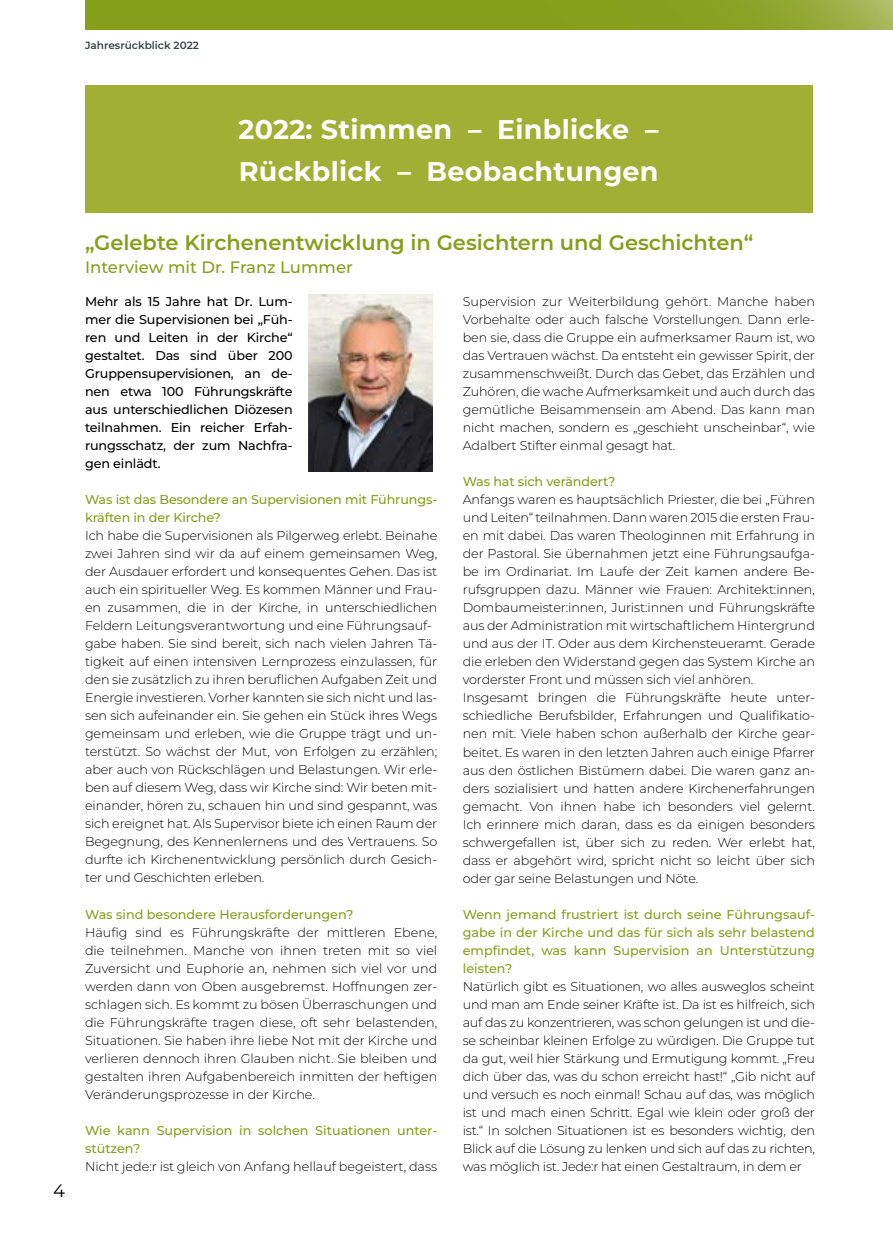
<style>
.page{position:relative;width:893px;height:1234px;background:#fff}
.page>*{position:absolute;margin:0;border:0;box-sizing:border-box;transform-origin:0 0}
.t1{font:700 27px/42px "Montserrat";letter-spacing:.01em;color:#fff}
.t2{font:600 21px "Montserrat";color:#879e1b}
.t3{font:18px "Montserrat";color:#000}
.t4{font:500 16.5px "Montserrat";color:#879e1b}
.t5{font:300 12.75px/18px "Montserrat";letter-spacing:-.01em;color:#000;text-align:justify}
.t6{font:500 12.75px/18px "Montserrat";color:#879e1b}
.t7{font:500 12.75px/18px "Montserrat";letter-spacing:-.01em;color:#000;text-align:justify}
.t8{font:600 10.5px "Montserrat";color:#364542}
</style>
<div class="page">
<svg style="left:85px;top:0;width:808px;height:30px;background:#8aa022"></svg>
<div style="left:85px;top:85px;width:727px;height:128px;background:#a1af34"></div>
<img style="left:309px;top:294px;width:123px;height:177px">
<p class="t8" style="left:85px;top:38px;width:115px">Jahresrückblick 2022</p>
<h3 class="t3" style="left:53px;top:1178px;width:13px">4</h3>
<h1 class="t1" style="left:239px;top:107px;width:422px">2022: Stimmen – Einblicke –<br>Rückblick – Beobachtungen</h1>
<h2 class="t2" style="left:85px;top:228px;width:670px">„Gelebte Kirchenentwicklung in Gesichtern und Geschichten“</h2>
<p class="t4" style="left:85px;top:255px;width:269px">Interview mit Dr. Franz Lummer</p>
<p class="t7" style="left:85px;top:292px;width:209px">Mehr als 15 Jahre hat Dr. Lum&shy;mer die Supervisionen bei „Füh&shy;ren und Leiten in der Kirche“ gestaltet. Das sind über 200<br>Gruppensupervisionen, an de&shy;nen etwa 100 Führungskräfte aus unterschiedlichen Diözesen teilnahmen. Ein reicher Erfah&shy;rungsschatz, der zum Nachfra&shy;gen einlädt.</p>
<p class="t6" style="left:85px;top:490px;width:354px">Was ist das Besondere an Supervisionen mit Führungs&shy;kräften in der Kirche?</p>
<p class="t5" style="left:85px;top:526px;width:354px;text-align:left">Ich habe die Supervisionen als Pilgerweg erlebt. Beinahe zwei Jahren sind wir da auf einem gemeinsamen Weg, der Ausdauer erfordert und konsequentes Gehen. Das ist auch ein spiritueller Weg. Es kommen Männer und Frau&shy;en zusammen, die in der Kirche, in unterschiedlichen Feldern Leitungsverantwortung und eine Führungsauf&shy;gabe haben. Sie sind bereit, sich nach vielen Jahren Tä&shy;tigkeit auf einen intensiven Lernprozess einzulassen, für den sie zusätzlich zu ihren beruflichen Aufgaben Zeit und Energie investieren. Vorher kannten sie sich nicht und las&shy;sen sich aufeinander ein. Sie gehen ein Stück ihres Wegs gemeinsam und erleben, wie die Gruppe trägt und un&shy;terstützt. So wächst der Mut, von Erfolgen zu erzählen; aber auch von Rückschlägen und Belastungen. Wir erle&shy;ben auf diesem Weg, dass wir Kirche sind: Wir beten mit&shy;einander, hören zu, schauen hin und sind gespannt, was sich ereignet hat. Als Supervisor biete ich einen Raum der Begegnung, des Kennenlernens und des Vertrauens. So durfte ich Kirchenentwicklung persönlich durch Gesich&shy;ter und Geschichten erleben.</p>
<p class="t6" style="left:85px;top:904px;width:270px">Was sind besondere Herausforderungen?</p>
<p class="t5" style="left:85px;top:922px;width:354px">Häufig sind es Führungskräfte der mittleren Ebene, die teilnehmen. Manche von ihnen treten mit so viel Zuversicht und Euphorie an, nehmen sich viel vor und werden dann von Oben ausgebremst. Hoffnungen zer&shy;schlagen sich. Es kommt zu bösen Überraschungen und die Führungskräfte tragen diese, oft sehr belastenden, Situationen. Sie haben ihre liebe Not mit der Kirche und verlieren dennoch ihren Glauben nicht. Sie bleiben und gestalten ihren Aufgabenbereich inmitten der heftigen Veränderungsprozesse in der Kirche.</p>
<p class="t6" style="left:85px;top:1120px;width:354px">Wie kann Supervision in solchen Situationen unter&shy;stützen?</p>
<p class="t5" style="left:85px;top:1156px;width:354px">Nicht jede:r ist gleich von Anfang hellauf begeistert, dass</p>
<p class="t5" style="left:463px;top:292px;width:354px">Supervision zur Weiterbildung gehört. Manche haben Vorbehalte oder auch falsche Vorstellungen. Dann erle&shy;ben sie, dass die Gruppe ein aufmerksamer Raum ist, wo das Vertrauen wächst. Da entsteht ein gewisser Spirit, der zusammenschweißt. Durch das Gebet, das Erzählen und Zuhören, die wache Aufmerksamkeit und auch durch das gemütliche Beisammensein am Abend. Das kann man nicht machen, sondern es „geschieht unscheinbar“, wie Adalbert Stifter einmal gesagt hat.</p>
<p class="t6" style="left:463px;top:472px;width:154px">Was hat sich verändert?</p>
<p class="t5" style="left:463px;top:490px;width:354px;text-align:left">Anfangs waren es hauptsächlich Priester, die bei „Führen und Leiten“ teilnahmen. Dann waren 2015 die ersten Frau&shy;en mit dabei. Das waren Theologinnen mit Erfahrung in der Pastoral. Sie übernahmen jetzt eine Führungsaufga&shy;be im Ordinariat. Im Laufe der Zeit kamen andere Be&shy;rufsgruppen dazu. Männer wie Frauen: Architekt:innen, Dombaumeister:innen, Jurist:innen und Führungskräfte aus der Administration mit wirtschaftlichem Hintergrund und aus der IT. Oder aus dem Kirchensteueramt. Gerade die erleben den Widerstand gegen das System Kirche an vorderster Front und müssen sich viel anhören.<br>Insgesamt bringen die Führungskräfte heute unter&shy;schiedliche Berufsbilder, Erfahrungen und Qualifikatio&shy;nen mit. Viele haben schon außerhalb der Kirche gear&shy;beitet. Es waren in den letzten Jahren auch einige Pfarrer aus den östlichen Bistümern dabei. Die waren ganz an&shy;ders sozialisiert und hatten andere Kirchenerfahrungen gemacht. Von ihnen habe ich besonders viel gelernt.<br>Ich erinnere mich daran, dass es da einigen besonders schwergefallen ist, über sich zu reden. Wer erlebt hat, dass er abgehört wird, spricht nicht so leicht über sich oder gar seine Belastungen und Nöte.</p>
<p class="t6" style="left:463px;top:904px;width:354px;text-align:justify">Wenn jemand frustriert ist durch seine Führungsauf&shy;gabe in der Kirche und das für sich als sehr belastend empfindet, was kann Supervision an Unterstützung leisten?</p>
<p class="t5" style="left:463px;top:976px;width:354px">Natürlich gibt es Situationen, wo alles ausweglos scheint und man am Ende seiner Kräfte ist. Da ist es hilfreich, sich auf das zu konzentrieren, was schon gelungen ist und die&shy;se scheinbar kleinen Erfolge zu würdigen. Die Gruppe tut da gut, weil hier Stärkung und Ermutigung kommt. „Freu dich über das, was du schon erreicht hast!“ „Gib nicht auf und versuch es noch einmal! Schau auf das, was möglich ist und mach einen Schritt. Egal wie klein oder groß der ist.“ In solchen Situationen ist es besonders wichtig, den Blick auf die Lösung zu lenken und sich auf das zu richten, was möglich ist. Jede:r hat einen Gestaltraum, in dem er</p>
</div>
